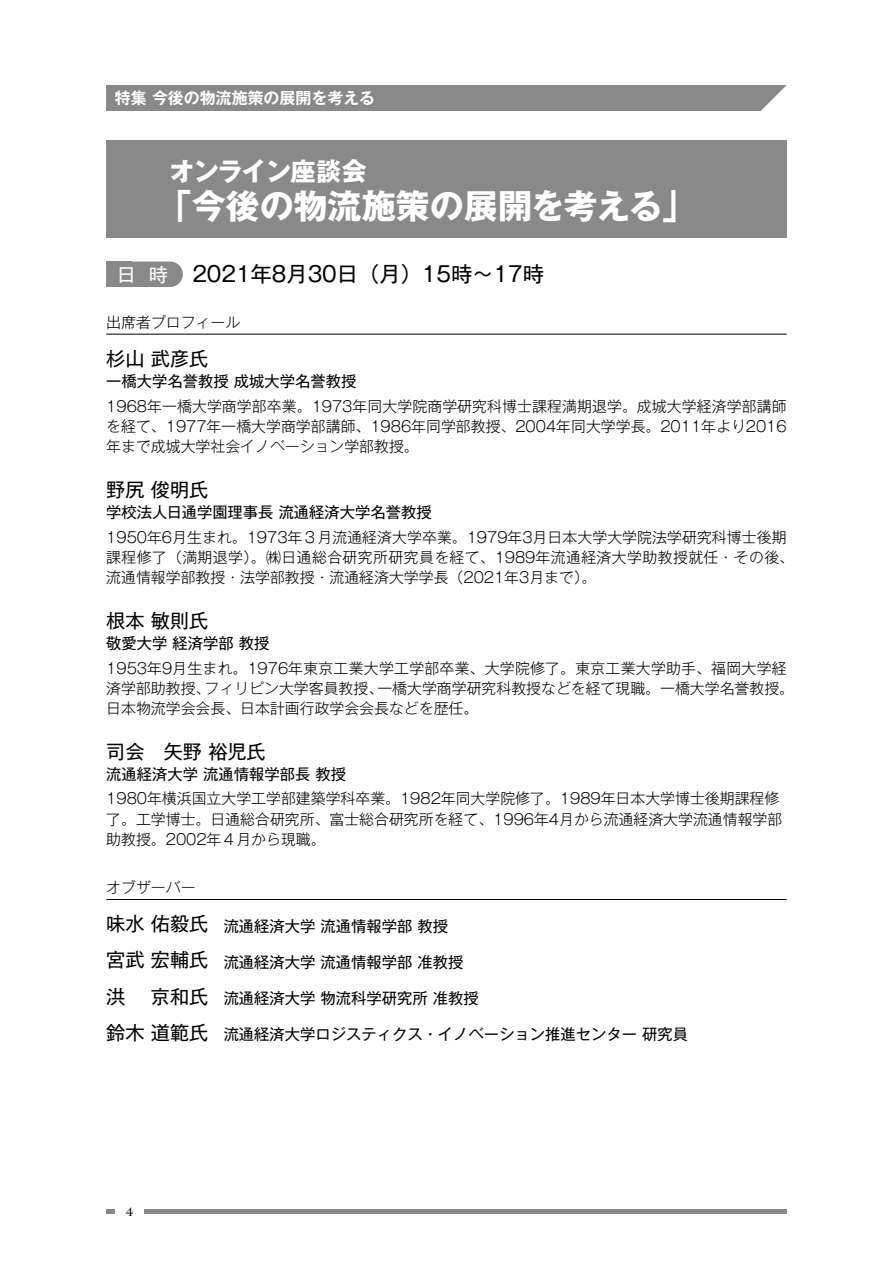
<style>
.page{position:relative;width:893px;height:1263px;background:#fff}
.page>*{position:absolute;margin:0;border:0;box-sizing:border-box;transform-origin:0 0}
.t1{font:700 34.05px "Gothic MB101 Pro";color:#fff}
.t2{font:700 25.5px "Gothic MB101 Pro";letter-spacing:-.055em;color:#fff}
.t3{font:21.3px "Gothic MB101 Pro";color:#000}
.t4{font:19.2px "Gothic MB101 Pro";color:#000}
.t5{font:19.2px "Gothic MB101 Pro";color:#fff}
.t6{font:700 15.9px "Gothic MB101 Pro De";color:#fff}
.t7{font:15.3px "Gothic MB101 Pro";color:#000}
.t8{font:300 14.85px/20.4px "Gothic MB101 Pro";color:#000}
.t9{font:700 11.7px "Charlemagne Std";color:#000}
.s1{font-size:19.2px}
</style>
<div class="page">
<div style="left:106px;top:85px;width:681px;height:26px;background:#898989"></div>
<svg style="left:761px;top:85px;width:26px;height:26px"></svg>
<hr style="left:145px;top:1210px;width:642px;height:4px;background:#898989">
<svg style="left:106px;top:1210px;width:9px;height:4px"></svg>
<hr style="left:106px;top:334px;width:681px;height:1px;background:#000">
<hr style="left:106px;top:899px;width:681px;height:1px;background:#000">
<div style="left:106px;top:140px;width:681px;height:98px;background:#898989"></div>
<div style="left:106px;top:261px;width:77px;height:26px;background:#898989;border-radius:13px"></div>
<div style="left:106px;top:261px;width:26px;height:26px;background:#898989"></div>
<p class="t6" style="left:115px;top:85px;width:262px">特集 今後の物流施策の展開を考える</p>
<h2 class="t2" style="left:169px;top:150px;width:199px">オンライン座談会</h2>
<h1 class="t1" style="left:158px;top:178px;width:539px">「今後の物流施策の展開を考える」</h1>
<h3 class="t3" style="left:192px;top:257px;width:353px">2021年8月30日（月）15時〜17時</h3>
<p class="t8" style="left:106px;top:310px;width:135px">出席者プロフィール</p>
<p class="t5" style="left:117px;top:258px;width:53px">日 時</p>
<p class="t4" style="left:106px;top:343px;width:104px">杉山 武彦氏</p>
<p class="t7" style="left:106px;top:368px;width:252px">一橋大学名誉教授 成城大学名誉教授</p>
<p class="t8" style="left:106px;top:394px;width:682px;text-align:justify">1968年一橋大学商学部卒業。1973年同大学院商学研究科博士課程満期退学。成城大学経済学部講師を経て、1977年一橋大学商学部講師、1986年同学部教授、2004年同大学学長。2011年より2016年まで成城大学社会イノベーション学部教授。</p>
<p class="t4" style="left:106px;top:474px;width:104px">野尻 俊明氏</p>
<p class="t7" style="left:106px;top:499px;width:327px">学校法人日通学園理事長 流通経済大学名誉教授</p>
<p class="t8" style="left:106px;top:525px;width:689px">1950年6月生まれ。1973年３月流通経済大学卒業。1979年3月日本大学大学院法学研究科博士後期課程修了（満期退学）。㈱日通総合研究所研究員を経て、1989年流通経済大学助教授就任・その後、流通情報学部教授・法学部教授・流通経済大学学長（2021年3月まで）。</p>
<p class="t4" style="left:106px;top:605px;width:104px">根本 敏則氏</p>
<p class="t7" style="left:106px;top:630px;width:165px">敬愛大学 経済学部 教授</p>
<p class="t8" style="left:106px;top:655px;width:689px">1953年9月生まれ。1976年東京工業大学工学部卒業、大学院修了。東京工業大学助手、福岡大学経済学部助教授、フィリピン大学客員教授、一橋大学商学研究科教授などを経て現職。一橋大学名誉教授。日本物流学会会長、日本計画行政学会会長などを歴任。</p>
<p class="t4" style="left:106px;top:736px;width:161px">司会　矢野 裕児氏</p>
<p class="t7" style="left:106px;top:761px;width:241px">流通経済大学 流通情報学部長 教授</p>
<p class="t8" style="left:106px;top:786px;width:678px">1980年横浜国立大学工学部建築学科卒業。1982年同大学院修了。1989年日本大学博士後期課程修了。工学博士。日通総合研究所、富士総合研究所を経て、1996年4月から流通経済大学流通情報学部助教授。2002年４月から現職。</p>
<p class="t8" style="left:106px;top:875px;width:91px">オブザーバー</p>
<p class="t7" style="left:106px;top:913px;width:343px"><span class="s1">味水 佑毅氏</span>　流通経済大学 流通情報学部 教授</p>
<p class="t7" style="left:106px;top:949px;width:359px"><span class="s1">宮武 宏輔氏</span>　流通経済大学 流通情報学部 准教授</p>
<p class="t7" style="left:106px;top:985px;width:374px"><span class="s1">洪　 京和氏</span>　流通経済大学 物流科学研究所 准教授</p>
<p class="t7" style="left:106px;top:1022px;width:583px"><span class="s1">鈴木 道範氏</span>　流通経済大学ロジスティクス・イノベーション推進センター 研究員</p>
<p class="t9" style="left:126px;top:1205px;width:9px">4</p>
</div>
